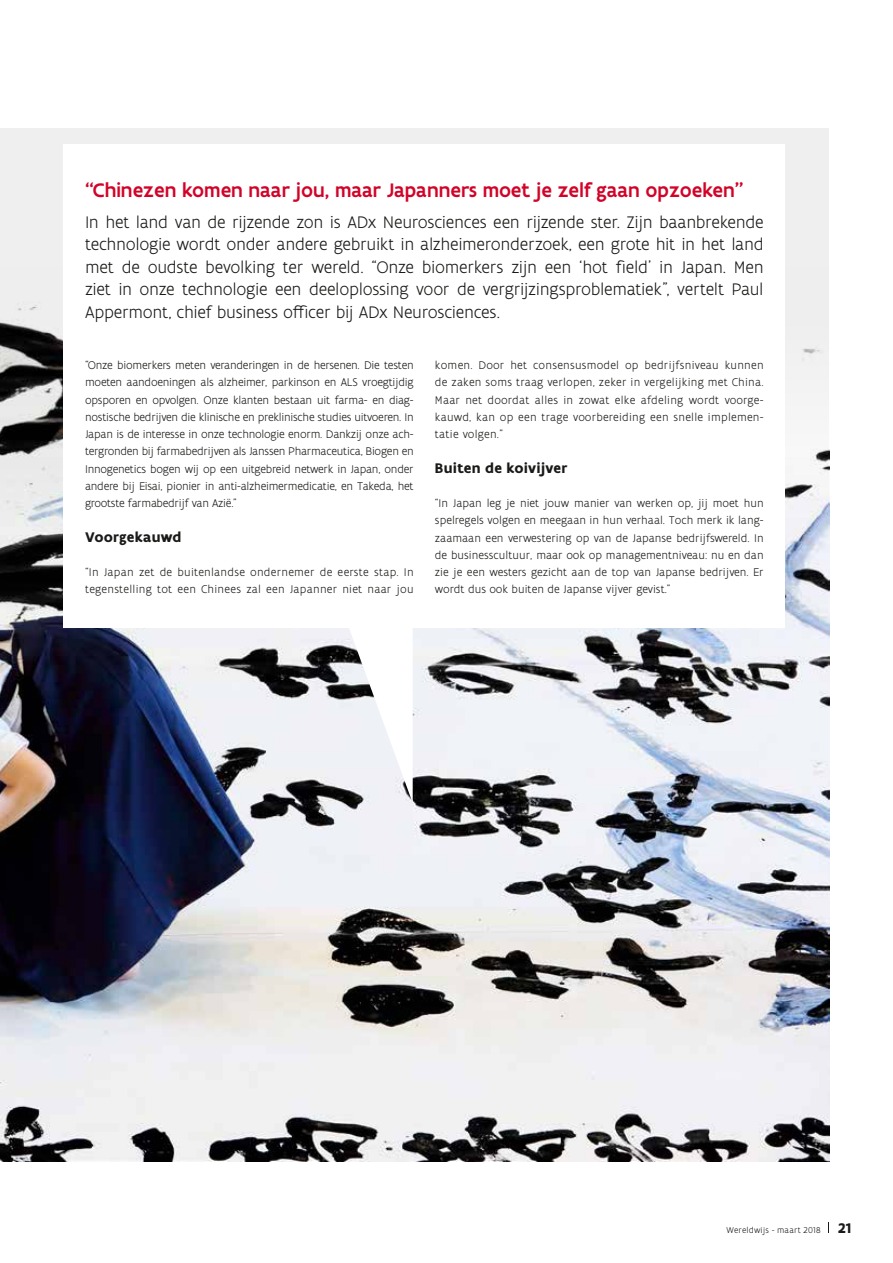
<style>
.page{position:relative;width:893px;height:1263px;background:#fff}
.page>*{position:absolute;margin:0;border:0;box-sizing:border-box;transform-origin:0 0}
.t1{font:500 21px "Flanders Art Sans";color:#d20328}
.t2{font:300 18px/22.5px "Flanders Art Sans";letter-spacing:-.02em;color:#1a1a18;text-align:justify}
.t3{font:700 15px "Flanders Art Sans";letter-spacing:.01em;color:#1a1a18}
.t4{font:300 12px/17.2px "Flanders Art Sans";letter-spacing:.02em;color:#1a1a18;text-align:justify}
.t5{font:300 9px "Flanders Art Sans";letter-spacing:.02em;color:#1a1a18}
.s1{font-weight:700;font-size:15px}
</style>
<div class="page">
<img style="left:0;top:547px;width:829px;height:615px">
<svg style="left:0;top:128px;width:829px;height:419px;fill:#efefef"></svg>
<div style="left:64px;top:145px;width:721px;height:483px;background:#fff"></div>
<svg style="left:343px;top:628px;width:70px;height:175px"></svg>
<h1 class="t1" style="left:85px;top:177px;width:660px">“Chinezen komen naar jou, maar Japanners moet je zelf gaan opzoeken”</h1>
<p class="t2" style="left:85px;top:211px;width:680px">In het land van de rijzende zon is ADx Neurosciences een rijzende ster. Zijn baanbrekende technologie wordt onder andere gebruikt in alzheimeronderzoek, een grote hit in het land met de oudste bevolking ter wereld. “Onze biomerkers zijn een ‘hot field’ in Japan. Men ziet in onze technologie een deeloplossing voor de vergrijzingsproblematiek”, vertelt Paul Appermont, chief business officer bij ADx Neurosciences.</p>
<p class="t4" style="left:85px;top:357px;width:330px">“Onze biomerkers meten veranderingen in de hersenen. Die testen moeten aandoeningen als alzheimer, parkinson en ALS vroegtijdig opsporen en opvolgen. Onze klanten bestaan uit farma- en diag&shy;nostische bedrijven die klinische en preklinische studies uitvoeren. In Japan is de interesse in onze technologie enorm. Dankzij onze ach&shy;tergronden bij farmabedrijven als Janssen Pharmaceutica, Biogen en Innogenetics bogen wij op een uitgebreid netwerk in Japan, onder andere bij Eisai, pionier in anti-alzheimermedicatie, en Takeda, het grootste farmabedrijf van Azië.”</p>
<p class="t3" style="left:85px;top:527px;width:98px">Voorgekauwd</p>
<p class="t4" style="left:85px;top:564px;width:330px">“In Japan zet de buitenlandse ondernemer de eerste stap. In tegenstelling tot een Chinees zal een Japanner niet naar jou</p>
<p class="t4" style="left:435px;top:357px;width:330px">komen. Door het consensusmodel op bedrijfsniveau kunnen de zaken soms traag verlopen, zeker in vergelijking met China.<br>Maar net doordat alles in zowat elke afdeling wordt voorge&shy;kauwd, kan op een trage voorbereiding een snelle implemen&shy;tatie volgen.”</p>
<p class="t3" style="left:435px;top:458px;width:134px">Buiten de koivijver</p>
<p class="t4" style="left:435px;top:495px;width:330px">“In Japan leg je niet jouw manier van werken op, jij moet hun spelregels volgen en meegaan in hun verhaal. Toch merk ik lang&shy;zaamaan een verwestering op van de Japanse bedrijfswereld. In de businesscultuur, maar ook op managementniveau: nu en dan zie je een westers gezicht aan de top van Japanse bedrijven. Er wordt dus ook buiten de Japanse vijver gevist.”</p>
<p class="t5" style="left:727px;top:1225px;width:126px">Wereldwijs - maart 2018 <span class="s1">21</span></p>
</div>
